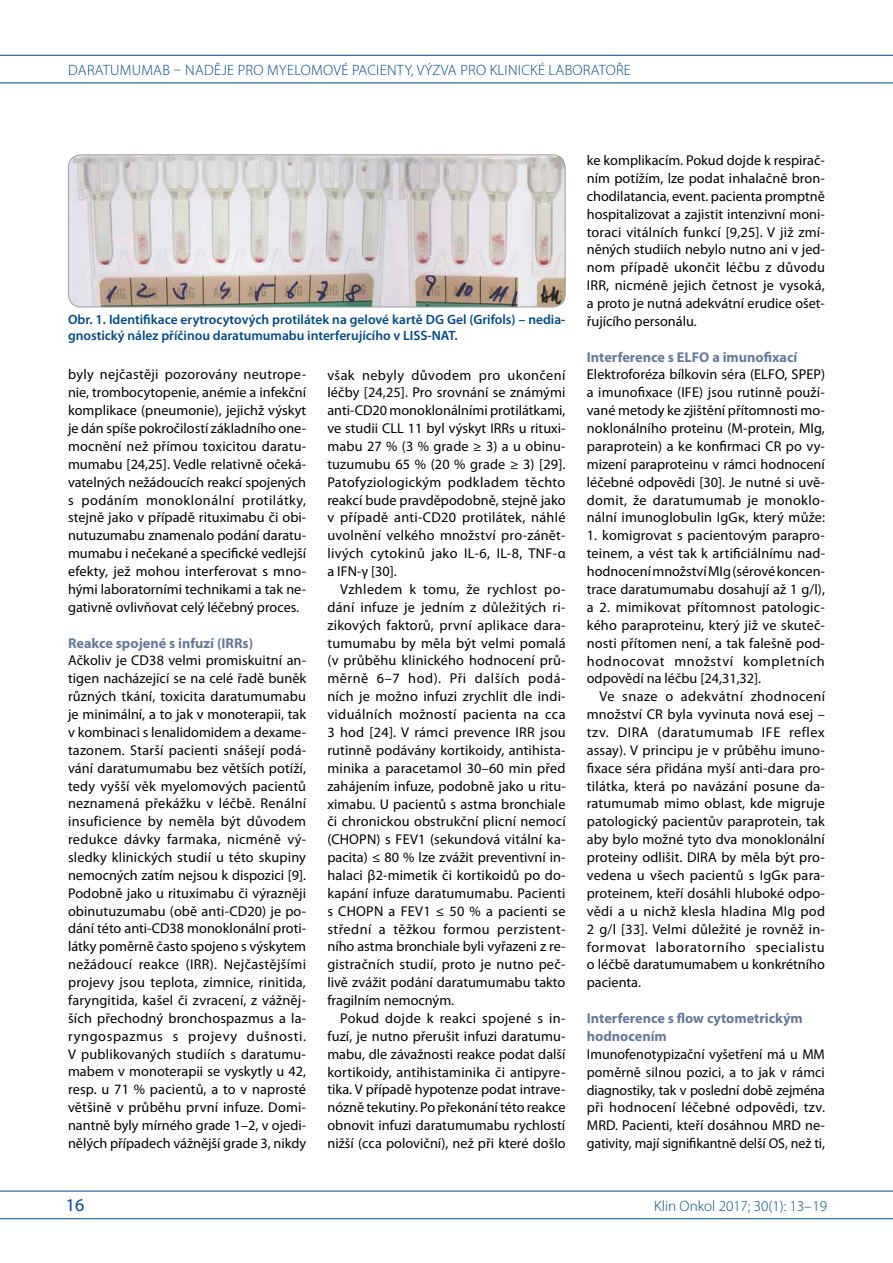
<style>
.page{position:relative;width:893px;height:1263px;background:#fff}
.page>*{position:absolute;margin:0;border:0;box-sizing:border-box;transform-origin:0 0}
.t1{font:18px "Myriad Pro";color:#004985}
.t2{font:300 15px "Myriad Pro";color:#004985}
.t3{font:14.25px/17.9px "Myriad Pro";color:#000;text-align:justify}
.t4{font:700 14.25px/17.9px "Myriad Pro";color:#677a9c}
.t5{font:600 13.5px/16.5px "Myriad Pro";color:#004985}
</style>
<div class="page">
<hr style="left:0;top:55px;width:893px;height:1px;background:#004985">
<hr style="left:0;top:83px;width:893px;height:1px;background:#004985">
<hr style="left:0;top:1191px;width:893px;height:1px;background:#004985">
<hr style="left:0;top:1218px;width:893px;height:1px;background:#004985">
<img style="left:68px;top:156px;width:497px;height:151px">
<div style="left:68px;top:154px;width:498px;height:153px;border:1px solid #9c9e9f;border-radius:13px"></div>
<p class="t2" style="left:68px;top:61px;width:20px">DARATUMUMAB</p>
<p class="t2" style="left:174px;top:61px;width:22px">– NAD</p>
<p class="t2" style="left:214px;top:61px;width:33px">ĚJE PRO</p>
<p class="t2" style="left:267px;top:61px;width:11px">MYELOMO</p>
<p class="t2" style="left:334px;top:61px;width:27px">VÉ PA-CIENTY</p>
<p class="t2" style="left:411px;top:61px;width:59px">, VÝZVA PRO</p>
<p class="t2" style="left:490px;top:61px;width:8px">KLINICK</p>
<p class="t2" style="left:538px;top:61px;width:20px">É LABORATO</p>
<p class="t2" style="left:616px;top:61px;width:15px">ŘE</p>
<p class="t5" style="left:68px;top:311px;width:499px">Obr. 1. Identifikace erytrocytových protilátek na gelové kartě DG Gel (Grifols) – nedia&shy;gnostický nález příčinou daratumumabu interferujícího v LISS-NAT.</p>
<p class="t3" style="left:68px;top:365px;width:240px">byly nejčastěji pozorovány neutrope&shy;nie, trombocytopenie, anémie a infekční komplikace (pneumonie), jejichž výskyt je dán spíše pokročilostí základního one&shy;mocnění než přímou toxicitou daratu&shy;mumabu [24,25]. Vedle relativně očeká&shy;vatelných nežádoucích reakcí spojených s podáním monoklonální protilátky, stejně jako v případě rituximabu či obi&shy;nutuzumabu znamenalo podání daratu&shy;mumabu i nečekané a specifické vedlejší efekty, jež mohou interferovat s mno&shy;hými laboratorními technikami a tak ne&shy;gativně ovlivňovat celý léčebný proces.</p>
<p class="t4" style="left:68px;top:633px;width:187px">Reakce spojené s infuzí (IRRs)</p>
<p class="t3" style="left:68px;top:651px;width:240px">Ačkoliv je CD38 velmi promiskuitní an&shy;tigen nacházející se na celé řadě buněk různých tkání, toxicita daratumumabu je minimální, a to jak v monoterapii, tak v kombinaci s lenalidomidem a dexame&shy;tazonem. Starší pacienti snášejí podá&shy;vání daratumumabu bez větších potíží, tedy vyšší věk myelomových pacientů neznamená překážku v léčbě. Renální insuficience by neměla být důvodem redukce dávky farmaka, nicméně vý&shy;sledky klinických studií u této skupiny nemocných zatím nejsou k dispozici [9].<br>Podobně jako u rituximabu či výrazněji obinutuzumabu (obě anti-CD20) je po&shy;dání této anti-CD38 monoklonální proti&shy;látky poměrně často spojeno s výskytem nežádoucí reakce (IRR). Nejčastějšími projevy jsou teplota, zimnice, rinitida, faryngitida, kašel či zvracení, z vážněj&shy;ších přechodný bronchospazmus a la&shy;ryngospazmus s projevy dušnosti.<br>V publikovaných studiích s daratumu&shy;mabem v monoterapii se vyskytly u 42, resp. u 71 % pacientů, a to v naprosté většině v průběhu první infuze. Domi&shy;nantně byly mírného grade 1–2, v ojedi&shy;nělých případech vážnější grade 3, nikdy</p>
<p class="t1" style="left:66px;top:1194px;width:20px">16</p>
<p class="t3" style="left:327px;top:366px;width:240px">však nebyly důvodem pro ukončení léčby [24,25]. Pro srovnání se známými anti-CD20 monoklonálními protilátkami, ve studii CLL 11 byl výskyt IRRs u rituxi&shy;mabu 27 % (3 % grade ≥ 3) a u obinu&shy;tuzumubu 65 % (20 % grade ≥ 3) [29].<br>Patofyziologickým podkladem těchto reakcí bude pravděpodobně, stejně jako v případě anti-CD20 protilátek, náhlé uvolnění velkého množství pro-zánět&shy;livých cytokinů jako IL-6, IL-8, TNF-α a IFN-γ [30].</p>
<p class="t3" style="left:327px;top:580px;width:240px;text-indent:13px">Vzhledem k tomu, že rychlost po&shy;dání infuze je jedním z důležitých ri&shy;zikových faktorů, první aplikace dara&shy;tumumabu by měla být velmi pomalá (v průběhu klinického hodnocení prů&shy;měrně 6–7 hod). Při dalších podá&shy;ních je možno infuzi zrychlit dle indi&shy;viduálních možností pacienta na cca 3 hod [24]. V rámci prevence IRR jsou rutinně podávány kortikoidy, antihista&shy;minika a paracetamol 30–60 min před zahájením infuze, podobně jako u ritu&shy;ximabu. U pacientů s astma bronchiale či chronickou obstrukční plicní nemocí (CHOPN) s FEV1 (sekundová vitální ka&shy;pacita) ≤ 80 % lze zvážit preventivní in&shy;halaci β2-mimetik či kortikoidů po do&shy;kapání infuze daratumumabu. Pacienti s CHOPN a FEV1 ≤ 50 % a pacienti se střední a těžkou formou perzistent&shy;ního astma bronchiale byli vyřazeni z re&shy;gistračních studií, proto je nutno peč&shy;livě zvážit podání daratumumabu takto fragilním nemocným.</p>
<p class="t3" style="left:327px;top:1009px;width:240px;text-indent:13px">Pokud dojde k reakci spojené s in&shy;fuzí, je nutno přerušit infuzi daratumu&shy;mabu, dle závažnosti reakce podat další kortikoidy, antihistaminika či antipyre&shy;tika. V případě hypotenze podat intrave&shy;nózně tekutiny. Po překonání této reakce obnovit infuzi daratumumabu rychlostí nižší (cca poloviční), než při které došlo</p>
<p class="t3" style="left:587px;top:151px;width:240px">ke komplikacím. Pokud dojde k respirač&shy;ním potížím, lze podat inhalačně bron&shy;chodilatancia, event. pacienta promptně hospitalizovat a zajistit intenzivní moni&shy;toraci vitálních funkcí [9,25]. V již zmí&shy;něných studiích nebylo nutno ani v jed&shy;nom případě ukončit léčbu z důvodu IRR, nicméně jejich četnost je vysoká, a proto je nutná adekvátní erudice ošet&shy;řujícího personálu.</p>
<p class="t4" style="left:587px;top:347px;width:212px">Interference s ELFO a imunofixací</p>
<p class="t3" style="left:587px;top:366px;width:240px">Elektroforéza bílkovin séra (ELFO, SPEP) a imunofixace (IFE) jsou rutinně použí&shy;vané metody ke zjištění přítomnosti mo&shy;noklonálního proteinu (M-protein, MIg, paraprotein) a ke konfirmaci CR po vy&shy;mizení paraproteinu v rámci hodnocení léčebné odpovědi [30]. Je nutné si uvě&shy;domit, že daratumumab je monoklo&shy;nální imunoglobulin IgGκ, který může:</p>
<p class="t3" style="left:587px;top:526px;width:240px">1. komigrovat s pacientovým parapro&shy;teinem, a vést tak k artificiálnímu nad&shy;hodnocení množství MIg (sérové koncen&shy;trace daratumumabu dosahují až 1 g/l), a 2. mimikovat přítomnost patologic&shy;kého paraproteinu, který již ve skuteč&shy;nosti přítomen není, a tak falešně pod&shy;hodnocovat množství kompletních odpovědí na léčbu [24,31,32].</p>
<p class="t3" style="left:587px;top:687px;width:240px;text-indent:13px">Ve snaze o adekvátní zhodnocení množství CR byla vyvinuta nová esej – tzv. DIRA (daratumumab IFE reflex assay). V principu je v průběhu imuno&shy;fixace séra přidána myší anti-dara pro&shy;tilátka, která po navázání posune da&shy;ratumumab mimo oblast, kde migruje patologický pacientův paraprotein, tak aby bylo možné tyto dva monoklonální proteiny odlišit. DIRA by měla být pro&shy;vedena u všech pacientů s IgGκ para&shy;proteinem, kteří dosáhli hluboké odpo&shy;vědi a u nichž klesla hladina MIg pod 2 g/l [33]. Velmi důležité je rovněž in&shy;formovat laboratorního specialistu o léčbě daratumumabem u konkrétního pacienta.</p>
<p class="t4" style="left:587px;top:1009px;width:217px">Interference s flow cytometrickým hodnocením</p>
<p class="t3" style="left:587px;top:1045px;width:240px">Imunofenotypizační vyšetření má u MM poměrně silnou pozici, a to jak v rámci diagnostiky, tak v poslední době zejména při hodnocení léčebné odpovědi, tzv.<br>MRD. Pacienti, kteří dosáhnou MRD ne&shy;gativity, mají signifikantně delší OS, než ti,</p>
<p class="t2" style="left:654px;top:1197px;width:174px">KLIN ONKOL 2017; 30(1): 13–19</p>
</div>
